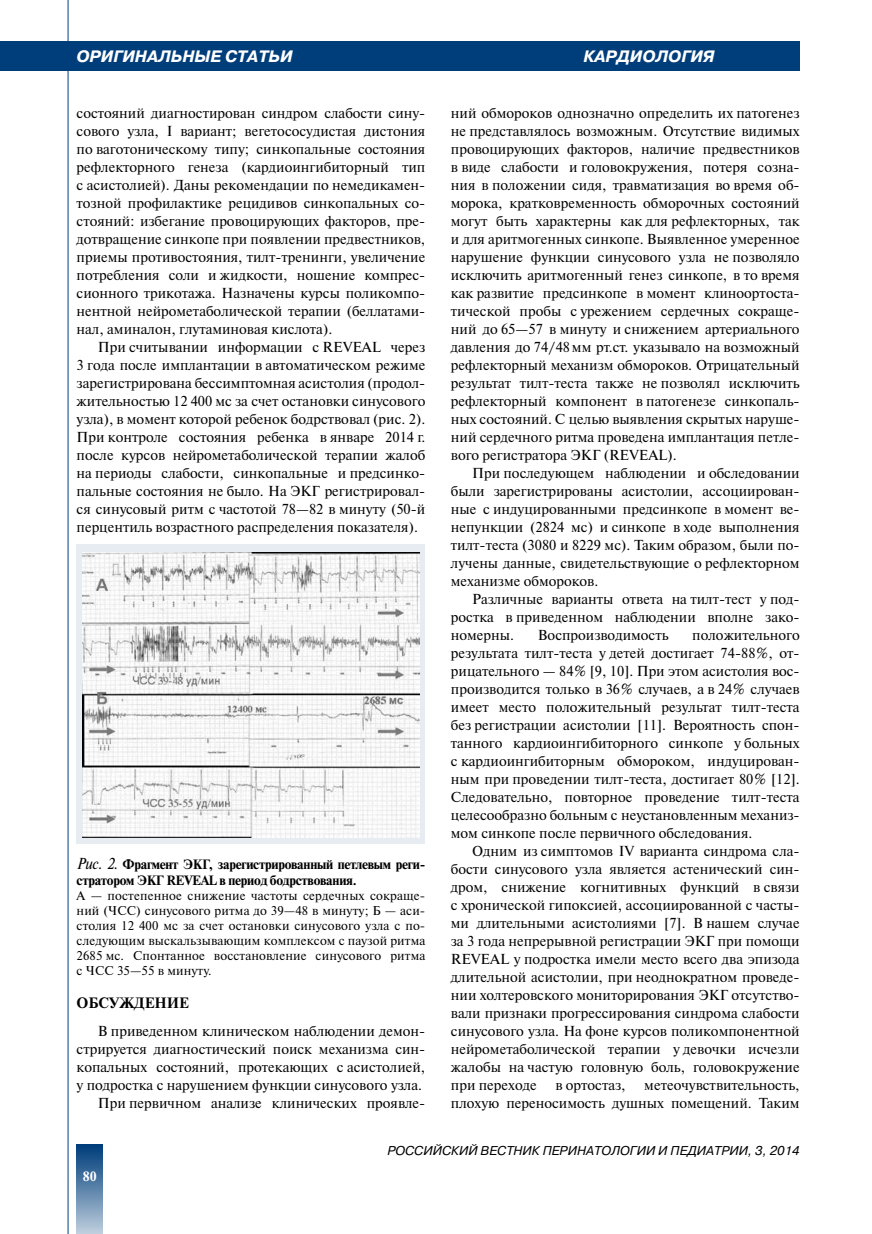
<style>
.page{position:relative;width:872px;height:1234px;background:#fff}
.page>*{position:absolute;margin:0;border:0;box-sizing:border-box;transform-origin:0 0}
.t1{font:italic 700 16.5px "Pragmatica C";color:#fff}
.t2{font:700 15px "Newton C";color:#000}
.t3{font:14.4px/18px "Newton C";color:#000;text-align:justify}
.t4{font:700 13.5px/16.5px "Newton C";letter-spacing:-.02em;color:#000}
.t5{font:700 13.5px "Newton C";color:#fff}
.t6{font:12.75px/15px "Newton C";letter-spacing:.01em;color:#000;text-align:justify}
.t7{font:italic 12.75px "Pragmatica C";color:#000}
.s1{font-weight:400;font-style:italic;font-size:15.9px}
</style>
<div class="page">
<div style="left:77px;top:1144px;width:25px;height:89px;background:linear-gradient(to bottom,#003b78,#bccddc)"></div>
<hr style="left:68px;top:0;width:1px;height:1233px;background:#003e7b">
<div style="left:0;top:41px;width:799px;height:30px;background:#003e7b"></div>
<div style="left:77px;top:544px;width:348px;height:299px;background:#e6ecf2"></div>
<img style="left:83px;top:552px;width:336px;height:284px">
<p class="t1" style="left:77px;top:48px;width:217px">ОРИГИНАЛЬНЫЕ СТАТЬИ</p>
<p class="t1" style="left:583px;top:48px;width:133px">КАРДИОЛОГИЯ</p>
<p class="t3" style="left:77px;top:104px;width:350px">состояний диагностирован синдром слабости сину&shy;сового узла, I вариант; вегетососудистая дистония по ваготоническому типу; синкопальные состояния рефлекторного генеза (кардиоингибиторный тип с асистолией). Даны рекомендации по немедикамен&shy;тозной профилактике рецидивов синкопальных со&shy;стояний: избегание провоцирующих факторов, пре&shy;дотвращение синкопе при появлении предвестников, приемы противостояния, тилт-тренинги, увеличение потребления соли и жидкости, ношение компрес&shy;сионного трикотажа. Назначены курсы поликомпо&shy;нентной нейрометаболической терапии (беллатами&shy;нал, аминалон, глутаминовая кислота).</p>
<p class="t3" style="left:77px;top:338px;width:350px;text-indent:21px">При считывании информации с REVEAL через 3 года после имплантации в автоматическом режиме зарегистрирована бессимптомная асистолия (продол&shy;жительностью 12 400 мс за счет остановки синусового узла), в момент которой ребенок бодрствовал (рис. 2).<br>При контроле состояния ребенка в январе 2014 г. после курсов нейрометаболической терапии жалоб на периоды слабости, синкопальные и предсинко&shy;пальные состояния не было. На ЭКГ регистрировал&shy;ся синусовый ритм с частотой 78—82 в минуту (50‑й перцентиль возрастного распределения показателя).</p>
<p class="t4" style="left:77px;top:855px;width:350px"><span class="s1">Рис. 2.</span> Фрагмент ЭКГ, зарегистрированный петлевым реги&shy;стратором ЭКГ REVEAL в период бодрствования.</p>
<p class="t6" style="left:77px;top:888px;width:350px">А — постепенное снижение частоты сердечных сокраще&shy;ний (ЧСС) синусового ритма до 39—48 в минуту; Б — аси&shy;столия 12 400 мс за счет остановки синусового узла с по&shy;следующим выскальзывающим комплексом с паузой ритма 2685 мс. Спонтанное восстановление синусового ритма с ЧСС 35—55 в минуту.</p>
<p class="t2" style="left:77px;top:993px;width:114px">ОБСУЖДЕНИЕ</p>
<p class="t3" style="left:77px;top:1022px;width:350px;text-align:right">В приведенном клиническом наблюдении демон&shy;стрируется диагностический поиск механизма син&shy;копальных состояний, протекающих с асистолией, у подростка с нарушением функции синусового узла.<br>При первичном анализе клинических проявле-</p>
<p class="t3" style="left:451px;top:104px;width:350px">ний обмороков однозначно определить их патогенез не представлялось возможным. Отсутствие видимых провоцирующих факторов, наличие предвестников в виде слабости и головокружения, потеря созна&shy;ния в положении сидя, травматизация во время об&shy;морока, кратковременность обморочных состояний могут быть характерны как для рефлекторных, так и для аритмогенных синкопе. Выявленное умеренное нарушение функции синусового узла не позволяло исключить аритмогенный генез синкопе, в то время как развитие предсинкопе в момент клиноортоста&shy;тической пробы с урежением сердечных сокраще&shy;ний до 65—57 в минуту и снижением артериального давления до 74/48мм рт.ст. указывало на возможный рефлекторный механизм обмороков. Отрицательный результат тилт-теста также не позволял исключить рефлекторный компонент в патогенезе синкопаль&shy;ных состояний. С целью выявления скрытых наруше&shy;ний сердечного ритма проведена имплантация петле&shy;вого регистратора ЭКГ (REVEAL).</p>
<p class="t3" style="left:451px;top:464px;width:350px;text-indent:21px">При последующем наблюдении и обследовании были зарегистрированы асистолии, ассоциирован&shy;ные с индуцированными предсинкопе в момент ве&shy;непункции (2824 мс) и синкопе в ходе выполнения тилт-теста (3080 и 8229 мс). Таким образом, были по&shy;лучены данные, свидетельствующие о рефлекторном механизме обмороков.</p>
<p class="t3" style="left:451px;top:590px;width:350px;text-indent:21px">Различные варианты ответа на тилт-тест у под&shy;ростка в приведенном наблюдении вполне зако&shy;номерны.</p>
<p class="t3" style="left:538px;top:626px;width:132px">Воспроизводимость</p>
<p class="t3" style="left:451px;top:626px;width:350px;text-indent:241px">положительного результата тилт-теста у детей достигает 74‑88%, от&shy;рицательного — 84% [9, 10]. При этом асистолия вос&shy;производится только в 36% случаев, а в 24% случаев имеет место положительный результат тилт-теста без регистрации асистолии [11]. Вероятность спон&shy;танного кардиоингибиторного синкопе у больных с кардиоингибиторным обмороком, индуцирован&shy;ным при проведении тилт-теста, достигает 80% [12].<br>Следовательно, повторное проведение тилт-теста целесообразно больным с неустановленным механиз&shy;мом синкопе после первичного обследования.</p>
<p class="t3" style="left:451px;top:842px;width:350px;text-indent:21px">Одним из симптомов IV варианта синдрома сла&shy;бости синусового узла является астенический син&shy;дром, снижение когнитивных функций в связи с хронической гипоксией, ассоциированной с часты&shy;ми длительными асистолиями [7]. В нашем случае за 3 года непрерывной регистрации ЭКГ при помощи REVEAL у подростка имели место всего два эпизода длительной асистолии, при неоднократном проведе&shy;нии холтеровского мониторирования ЭКГ отсутство&shy;вали признаки прогрессирования синдрома слабости синусового узла. На фоне курсов поликомпонентной нейрометаболической терапии у девочки исчезли жалобы на частую головную боль, головокружение при переходе</p>
<p class="t3" style="left:555px;top:1076px;width:72px">в ортостаз,</p>
<p class="t3" style="left:451px;top:1076px;width:350px;text-align:right">метеочувствительность,<br>плохую переносимость душных помещений. Таким</p>
<p class="t5" style="left:83px;top:1168px;width:15px">80</p>
<p class="t7" style="left:387px;top:1142px;width:414px">РОССИЙСКИЙ ВЕСТНИК ПЕРИНАТОЛОГИИ И ПЕДИАТРИИ, 3, 2014</p>
</div>
